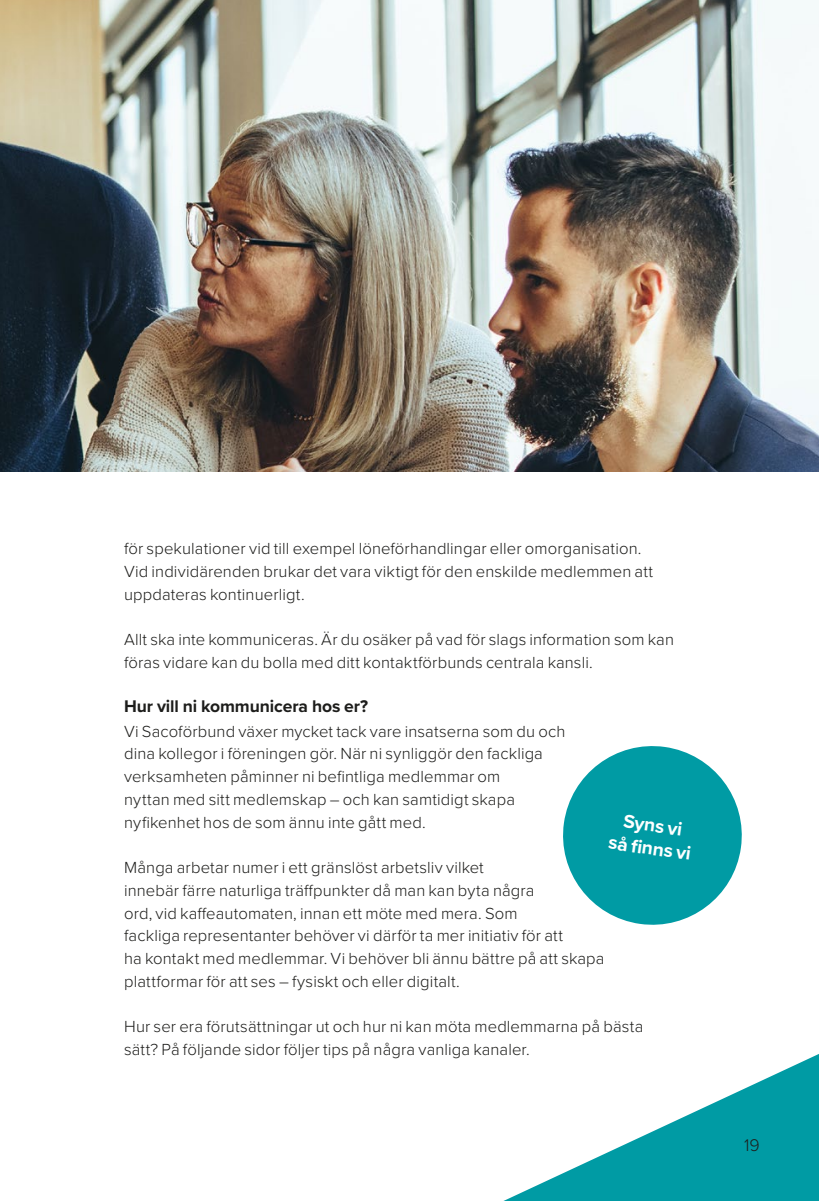
<style>
.page{position:relative;width:819px;height:1201px;background:#fff}
.page>*{position:absolute;margin:0;border:0;box-sizing:border-box;transform-origin:0 0}
.t1{font:700 19.25px/22.8px "Proxima Nova";color:#fff;text-align:center}
.t2{font:700 17.5px "Proxima Nova";letter-spacing:-.005em;color:#1d1d1b}
.t3{font:300 17.5px "Proxima Nova";color:#1d1d1b}
.t4{font:300 16.62px/22.8px "Proxima Nova";letter-spacing:.005em;color:#1d1d1b}
</style>
<div class="page">
<svg style="left:563px;top:746px;width:179px;height:179px"></svg>
<img style="left:0;top:0;width:819px;height:471px">
<svg style="left:506px;top:1054px;width:313px;height:146px"></svg>
<p class="t4" style="left:124px;top:536px;width:530px">för spekulationer vid till exempel löneförhandlingar eller omorganisation.<br>Vid individärenden brukar det vara viktigt för den enskilde medlemmen att uppdateras kontinuerligt.</p>
<p class="t4" style="left:124px;top:627px;width:551px">Allt ska inte kommuniceras. Är du osäker på vad för slags information som kan föras vidare kan du bolla med ditt kontaktförbunds centrala kansli.</p>
<p class="t2" style="left:124px;top:693px;width:245px">Hur vill ni kommunicera hos er?</p>
<p class="t4" style="left:124px;top:718px;width:443px">Vi Sacoförbund växer mycket tack vare insatserna som du och dina kollegor i föreningen gör. När ni synliggör den fackliga verksamheten påminner ni befintliga medlemmar om<br>nyttan med sitt medlemskap – och kan samtidigt skapa nyfikenhet hos de som ännu inte gått med.</p>
<p class="t4" style="left:124px;top:855px;width:482px">Många arbetar numer i ett gränslöst arbetsliv vilket<br>innebär färre naturliga träffpunkter då man kan byta några<br>ord, vid kaffeautomaten, innan ett möte med mera. Som<br>fackliga representanter behöver vi därför ta mer initiativ för att<br>ha kontakt med medlemmar. Vi behöver bli ännu bättre på att skapa plattformar för att ses – fysiskt och eller digitalt.</p>
<p class="t4" style="left:124px;top:1014px;width:520px">Hur ser era förutsättningar ut och hur ni kan möta medlemmarna på bästa sätt? På följande sidor följer tips på några vanliga kanaler.</p>
<p class="t1" style="left:613px;top:807px;width:84px;rotate:8deg">Syns vi så fi nns vi</p>
<p class="t3" style="left:744px;top:1131px;width:17px">19</p>
</div>
